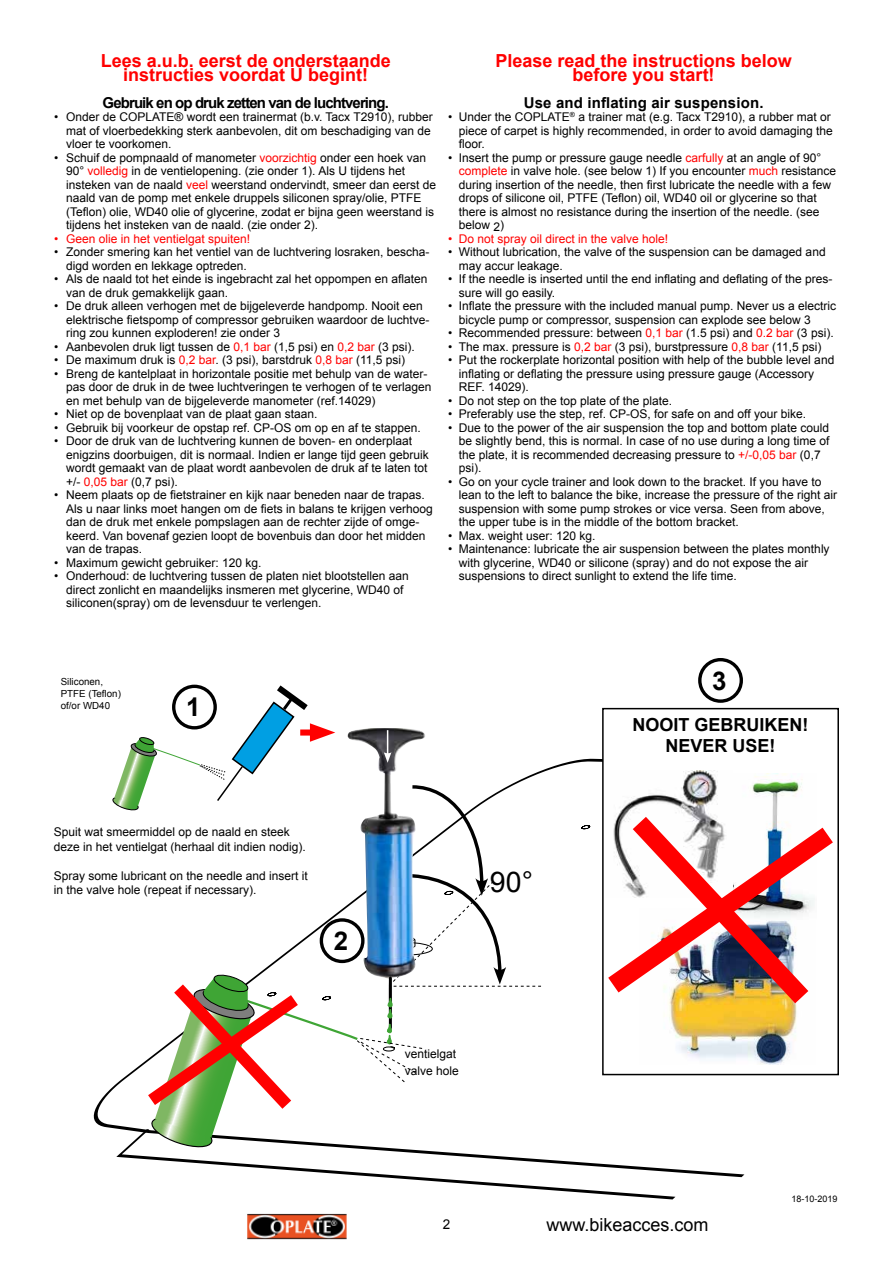
<style>
.page{position:relative;width:893px;height:1263px;background:#fff}
.page>*{position:absolute;margin:0;border:0;box-sizing:border-box;transform-origin:0 0}
.t1{font:28.5px "Arial";color:#000}
.t2{font:700 25.8px "Arial";color:#000}
.t3{font:700 18px/13.5px "Arial";color:#f00;text-align:center}
.t4{font:700 18px/21.6px "Arial";color:#000;text-align:center}
.t5{font:18px "Arial";color:#000}
.t6{font:700 15px "Arial";letter-spacing:-.06em;color:#000}
.t7{font:700 15px "Arial";letter-spacing:.01em;color:#000}
.t8{font:13.5px "Arial";color:#000}
.t9{font:12px/13.5px "Arial";color:#000}
.t10{font:12px "Arial";color:#f00}
.t11{font:9.75px/11.7px "Arial";color:#000}
.t12{font:9px "Arial";color:#000}
.s1{color:#f00}
</style>
<div class="page">
<img style="left:247px;top:1213px;width:100px;height:26px">
<svg style="left:581px;top:825px;width:7px;height:5px"></svg>
<svg style="left:101px;top:1126px;width:644px;height:74px"></svg>
<svg style="left:112px;top:684px;width:429px;height:464px"></svg>
<div style="left:172px;top:685px;width:45px;height:44px;border:3px solid #000;border-radius:50%"></div>
<div style="left:602px;top:708px;width:237px;height:367px;border:2px solid #000"></div>
<img style="left:671px;top:1022px;width:125px;height:42px">
<img style="left:752px;top:774px;width:51px;height:23px">
<img style="left:634px;top:771px;width:84px;height:26px">
<svg style="left:619px;top:797px;width:178px;height:225px"></svg>
<svg style="left:588px;top:810px;width:251px;height:200px"></svg>
<div style="left:698px;top:658px;width:45px;height:45px;border:3px solid #000;border-radius:50%"></div>
<h3 class="t3" style="left:101px;top:55px;width:292px">Lees a.u.b. eerst de onderstaande instructies voordat U begint!</h3>
<p class="t6" style="left:103px;top:92px;width:288px">Gebruik en op druk zetten van de luchtvering.</p>
<p class="t9" style="left:66px;top:110px;width:368px;text-indent:-12px">• Onder de COPLATE®️ wordt een trainermat (b.v. Tacx T2910), rubber mat of vloerbedekking sterk aanbevolen, dit om beschadiging van de vloer te voorkomen.</p>
<p class="t9" style="left:66px;top:151px;width:372px;text-indent:-12px">• Schuif de pompnaald of manometer <span class="s1">voorzichtig</span> onder een hoek van 90° <span class="s1">volledig</span> in de ventielopening. (zie onder 1). Als U tijdens het insteken van de naald <span class="s1">veel</span> weerstand ondervindt, smeer dan eerst de naald van de pomp met enkele druppels siliconen spray/olie, PTFE (Teflon) olie, WD40 olie of glycerine, zodat er bijna geen weerstand is tijdens het insteken van de naald. (zie onder 2).</p>
<p class="t10" style="left:54px;top:231px;width:198px">• Geen olie in het ventielgat spuiten!</p>
<p class="t9" style="left:66px;top:245px;width:365px;text-indent:-12px">• Zonder smering kan het ventiel van de luchtvering losraken, bescha&shy;digd worden en lekkage optreden.</p>
<p class="t9" style="left:66px;top:272px;width:363px;text-indent:-12px">• Als de naald tot het einde is ingebracht zal het oppompen en aflaten van de druk gemakkelijk gaan.</p>
<p class="t9" style="left:66px;top:299px;width:365px;text-indent:-12px">• De druk alleen verhogen met de bijgeleverde handpomp. Nooit een elektrische fietspomp of compressor gebruiken waardoor de luchtve&shy;ring zou kunnen exploderen! zie onder 3</p>
<p class="t9" style="left:54px;top:340px;width:362px">• Aanbevolen druk ligt tussen de <span class="s1">0,1 bar</span> (1,5 psi) en <span class="s1">0,2 bar</span> (3 psi).</p>
<p class="t9" style="left:54px;top:353px;width:353px">• De maximum druk is <span class="s1">0,2 bar</span>. (3 psi), barstdruk <span class="s1">0,8 bar</span> (11,5 psi)</p>
<p class="t9" style="left:66px;top:367px;width:367px;text-indent:-12px">• Breng de kantelplaat️ in horizontale positie met behulp van de water&shy;pas door de druk in de twee luchtveringen te verhogen of te verlagen en met behulp van de bijgeleverde manometer (ref.14029)</p>
<p class="t9" style="left:54px;top:407px;width:265px">• Niet op de bovenplaat van de plaat gaan staan.</p>
<p class="t9" style="left:54px;top:421px;width:368px">• Gebruik bij voorkeur de opstap ref. CP-OS om op en af te stappen.</p>
<p class="t9" style="left:66px;top:434px;width:364px;text-indent:-12px">• Door de druk van de luchtvering kunnen de boven- en onderplaat enigzins doorbuigen, dit is normaal. Indien er lange tijd geen gebruik wordt gemaakt van de plaat wordt aanbevolen de druk af te laten tot +/- <span class="s1">0,05 bar</span> (0,7 psi).</p>
<p class="t9" style="left:66px;top:488px;width:368px;text-indent:-12px">• Neem plaats op de fietstrainer en kijk naar beneden naar de trapas.<br>Als u naar links moet hangen om de fiets in balans te krijgen verhoog dan de druk met enkele pompslagen aan de rechter zijde of omge&shy;keerd. Van bovenaf gezien loopt de bovenbuis dan door het midden van de trapas.</p>
<p class="t9" style="left:54px;top:556px;width:209px">• Maximum gewicht gebruiker: 120 kg.</p>
<p class="t9" style="left:66px;top:569px;width:344px;text-indent:-12px">• Onderhoud: de luchtvering tussen de platen niet blootstellen aan direct zonlicht en maandelijks insmeren met glycerine, WD40 of siliconen(spray) om de levensduur te verlengen.</p>
<h3 class="t3" style="left:496px;top:55px;width:298px">Please read the instructions below before you start!</h3>
<p class="t7" style="left:524px;top:92px;width:241px">Use and inflating air suspension.</p>
<p class="t9" style="left:459px;top:110px;width:376px;text-indent:-10px">• Under the COPLATE<sup>®</sup> a trainer mat (e.g. Tacx T2910), a rubber mat or piece of carpet is highly recommended, in order to avoid damaging the floor.</p>
<p class="t9" style="left:459px;top:151px;width:379px;text-indent:-10px">• Insert the pump or pressure gauge needle <span class="s1">carfully</span> at an angle of 90° <span class="s1">complete</span> in valve hole. (see below 1) If you encounter <span class="s1">much</span> resistance during insertion of the needle, then first lubricate the needle with a few drops of silicone oil, PTFE (Teflon) oil, WD40 oil or glycerine so that there is almost no resistance during the insertion of the needle. (see below 2)</p>
<p class="t10" style="left:448px;top:231px;width:221px">• Do not spray oil direct in the valve hole!</p>
<p class="t9" style="left:459px;top:245px;width:368px;text-indent:-10px">• Without lubrication, the valve of the suspension can be damaged and may accur leakage.</p>
<p class="t9" style="left:459px;top:272px;width:375px;text-indent:-10px">• If the needle is inserted until the end inflating and deflating of the pres&shy;sure will go easily.</p>
<p class="t9" style="left:459px;top:299px;width:379px;text-indent:-10px">• Inflate the pressure with the included manual pump. Never us a electric bicycle pump or compressor, suspension can explode see below 3</p>
<p class="t9" style="left:448px;top:326px;width:387px">• Recommended pressure: between <span class="s1">0,1 bar</span> (1.5 psi) and <span class="s1">0.2 bar</span> (3 psi).</p>
<p class="t9" style="left:448px;top:340px;width:375px">• The max. pressure is <span class="s1">0,2 bar</span> (3 psi), burstpressure <span class="s1">0,8 bar</span> (11,5 psi)</p>
<p class="t9" style="left:459px;top:353px;width:377px;text-indent:-10px">• Put the rockerplate horizontal position with help of the bubble level and inflating or deflating the pressure using pressure gauge (Accessory<br>REF. 14029).</p>
<p class="t9" style="left:448px;top:394px;width:225px">• Do not step on the top plate of the plate.</p>
<p class="t9" style="left:448px;top:407px;width:359px">• Preferably use the step, ref. CP-OS, for safe on and off your bike.</p>
<p class="t9" style="left:459px;top:421px;width:372px;text-indent:-10px">• Due to the power of the air suspension the top and bottom plate could be slightly bend, this is normal. In case of no use during a long time of the plate, it is recommended decreasing pressure to <span class="s1">+/-0,05 bar</span> (0,7 psi).</p>
<p class="t9" style="left:459px;top:475px;width:380px;text-indent:-10px">• Go on your cycle trainer and look down to the bracket. If you have to lean to the left to balance the bike, increase the pressure of the right air suspension with some pump strokes or vice versa. Seen from above, the upper tube is in the middle of the bottom bracket.</p>
<p class="t9" style="left:448px;top:529px;width:149px">• Max. weight user: 120 kg.</p>
<p class="t9" style="left:459px;top:542px;width:372px;text-indent:-10px">• Maintenance: lubricate the air suspension between the plates monthly with glycerine, WD40 or silicone (spray) and do not expose the air suspensions to direct sunlight to extend the life time.</p>
<p class="t11" style="left:61px;top:676px;width:62px">Siliconen,<br>PTFE (Teflon) of/or WD40</p>
<h2 class="t2" style="left:186px;top:690px;width:16px">1</h2>
<h2 class="t2" style="left:712px;top:663px;width:16px">3</h2>
<h3 class="t4" style="left:632px;top:714px;width:178px">NOOIT GEBRUIKEN!<br>NEVER USE!</h3>
<p class="t9" style="left:54px;top:825px;width:254px;line-height:14.4px">Spuit wat smeermiddel op de naald en steek deze in het ventielgat (herhaal dit indien nodig).</p>
<p class="t9" style="left:54px;top:868px;width:256px;line-height:14.4px">Spray some lubricant on the needle and insert it in the valve hole (repeat if necessary).</p>
<h2 class="t2" style="left:334px;top:924px;width:16px">2</h2>
<h1 class="t1" style="left:490px;top:863px;width:45px">90°</h1>
<p class="t9" style="left:405px;top:1045px;width:56px;line-height:16.8px">ventielgat valve hole</p>
<p class="t8" style="left:443px;top:1215px;width:9px">2</p>
<h3 class="t5" style="left:546px;top:1213px;width:164px">www.bikeacces.com</h3>
<p class="t12" style="left:792px;top:1193px;width:48px">18-10-2019</p>
</div>
